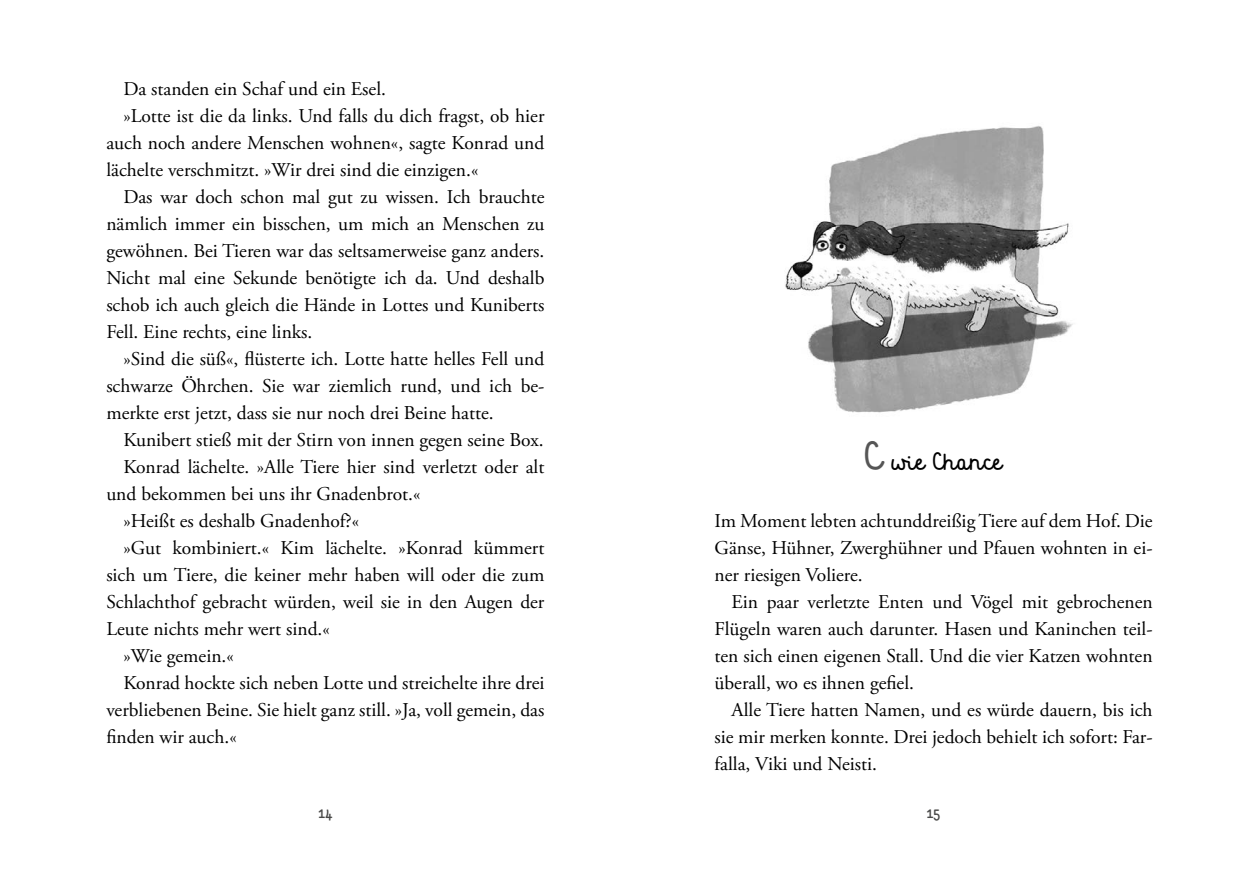
<style>
.page{position:relative;width:1259px;height:893px;background:#fff}
.page>*{position:absolute;margin:0;border:0;box-sizing:border-box;transform-origin:0 0}
.t1{font:24px "Mrs White";letter-spacing:.02em;color:#000}
.t2{font:19.5px/27px "Adobe Garamond Pro";color:#000;text-align:justify}
.t3{font:18px "Mrs White";color:#494948}
.s1{font-size:39px;color:#565656}
</style>
<div class="page">
<img style="left:785px;top:126px;width:288px;height:287px">
<p class="t2" style="left:123px;top:76px;width:264px">Da standen ein Schaf und ein Esel.</p>
<p class="t2" style="left:123px;top:103px;width:423px">»Lotte ist die da links. Und falls du dich fragst, ob hier</p>
<p class="t2" style="left:106px;top:130px;width:439px">auch noch andere Menschen wohnen«, sagte Konrad und</p>
<p class="t2" style="left:106px;top:157px;width:373px">lächelte verschmitzt. »Wir drei sind die einzigen.«</p>
<p class="t2" style="left:123px;top:184px;width:422px">Das war doch schon mal gut zu wissen. Ich brauchte</p>
<p class="t2" style="left:106px;top:211px;width:439px">nämlich immer ein bisschen, um mich an Menschen zu</p>
<p class="t2" style="left:106px;top:238px;width:439px">gewöhnen. Bei Tieren war das seltsamerweise ganz anders.</p>
<p class="t2" style="left:106px;top:265px;width:439px">Nicht mal eine Sekunde benötigte ich da. Und deshalb</p>
<p class="t2" style="left:106px;top:292px;width:439px">schob ich auch gleich die Hände in Lottes und Kuniberts</p>
<p class="t2" style="left:106px;top:319px;width:208px">Fell. Eine rechts, eine links.</p>
<p class="t2" style="left:123px;top:346px;width:422px">»Sind die süß«, flüsterte ich. Lotte hatte helles Fell und</p>
<p class="t2" style="left:106px;top:373px;width:439px">schwarze Öhrchen. Sie war ziemlich rund, und ich be-</p>
<p class="t2" style="left:106px;top:400px;width:389px">merkte erst jetzt, dass sie nur noch drei Beine hatte.</p>
<p class="t2" style="left:123px;top:427px;width:422px">Kunibert stieß mit der Stirn von innen gegen seine Box.</p>
<p class="t2" style="left:123px;top:454px;width:422px">Konrad lächelte. »Alle Tiere hier sind verletzt oder alt</p>
<p class="t2" style="left:106px;top:481px;width:316px">und bekommen bei uns ihr Gnadenbrot.«</p>
<p class="t2" style="left:123px;top:508px;width:237px">»Heißt es deshalb Gnadenhof?«</p>
<p class="t2" style="left:123px;top:535px;width:422px">»Gut kombiniert.« Kim lächelte. »Konrad kümmert</p>
<p class="t2" style="left:106px;top:562px;width:440px">sich um Tiere, die keiner mehr haben will oder die zum</p>
<p class="t2" style="left:106px;top:589px;width:439px">Schlachthof gebracht würden, weil sie in den Augen der</p>
<p class="t2" style="left:106px;top:616px;width:225px">Leute nichts mehr wert sind.«</p>
<p class="t2" style="left:123px;top:643px;width:112px">»Wie gemein.«</p>
<p class="t2" style="left:123px;top:670px;width:422px">Konrad hockte sich neben Lotte und streichelte ihre drei</p>
<p class="t2" style="left:106px;top:697px;width:440px">verbliebenen Beine. Sie hielt ganz still. »Ja, voll gemein, das</p>
<p class="t2" style="left:106px;top:724px;width:132px">finden wir auch.«</p>
<p class="t1" style="left:865px;top:446px;width:138px"><span class="s1">C</span> wie Chance</p>
<p class="t2" style="left:714px;top:508px;width:439px">Im Moment lebten achtunddreißig Tiere auf dem Hof. Die Gänse, Hühner, Zwerghühner und Pfauen wohnten in ei&shy;ner riesigen Voliere.</p>
<p class="t2" style="left:714px;top:589px;width:439px;text-indent:17px">Ein paar verletzte Enten und Vögel mit gebrochenen Flügeln waren auch darunter. Hasen und Kaninchen teil&shy;ten sich einen eigenen Stall. Und die vier Katzen wohnten überall, wo es ihnen gefiel.</p>
<p class="t2" style="left:714px;top:697px;width:439px;text-indent:17px">Alle Tiere hatten Namen, und es würde dauern, bis ich sie mir merken konnte. Drei jedoch behielt ich sofort: Far&shy;falla, Viki und Neisti.</p>
<p class="t3" style="left:318px;top:800px;width:15px">14</p>
<p class="t3" style="left:926px;top:800px;width:15px">15</p>
</div>
